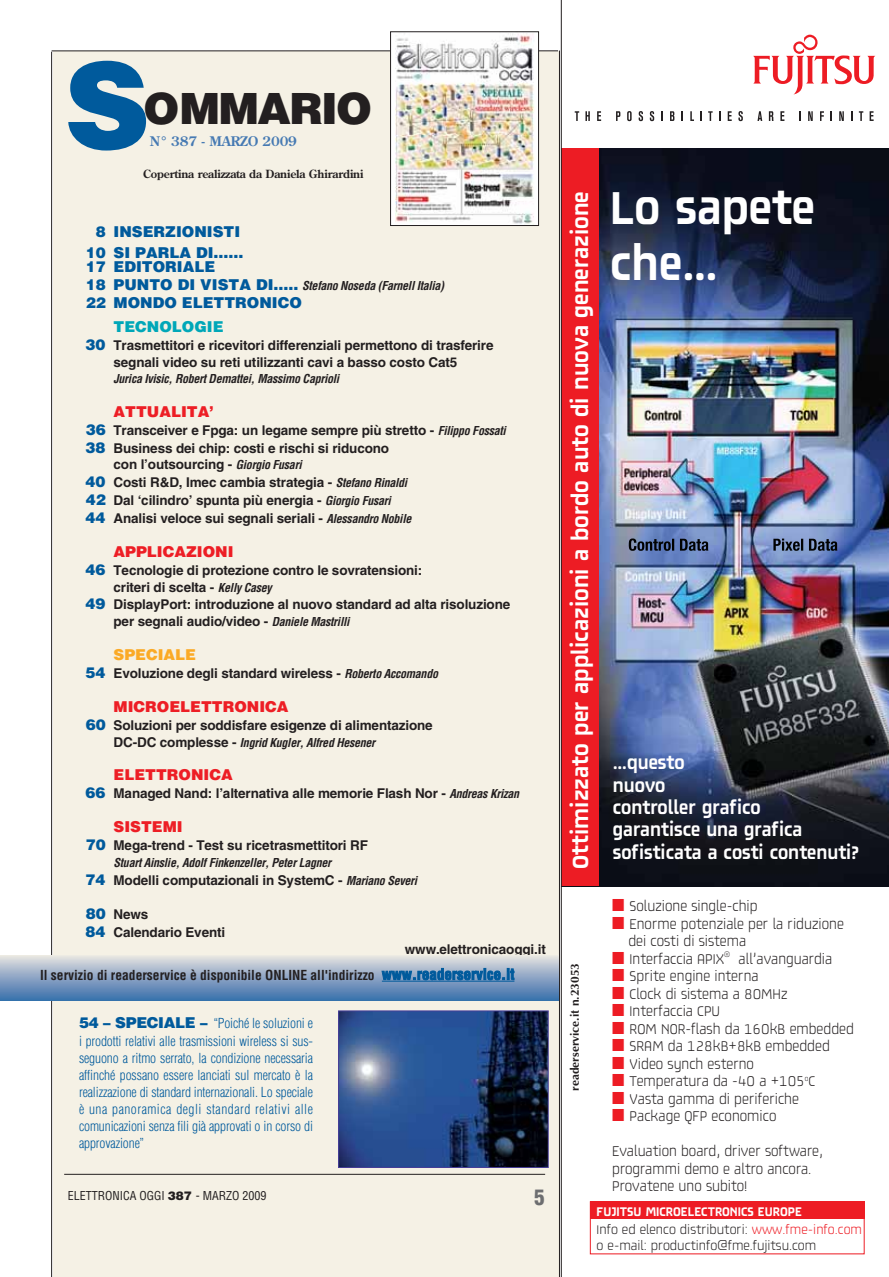
<style>
.page{position:relative;width:889px;height:1277px;background:#fff}
.page>*{position:absolute;margin:0;border:0;box-sizing:border-box;transform-origin:0 0}
.t1{font:900 118.5px "Helvetica LT";color:#005a9c}
.t2{font:600 46.95px/56.2px "AF Generation Za Z";color:#fff}
.t3{font:900 43.05px "Helvetica LT";letter-spacing:-.04em;color:#231f20}
.t4{font:600 22.2px "AF Generation Za Z";color:#fff}
.t5{font:900 condensed 21px "Helvetica LT";color:#6d6e70}
.t6{font:600 18.6px/22.4px "AF Generation Za Z";color:#fff}
.t7{font:900 15px/21px "Helvetica LT";color:#005a9c;text-align:center}
.t8{font:900 15px "Helvetica LT";color:#ed1e25}
.t9{font:900 15px "Helvetica LT";color:#fbaa26}
.t10{font:300 14.25px/17.5px "AF Generation Za Z";color:#231f20;scale:.93 1}
.t11{font:700 13.5px/17px "Helvetica LT";letter-spacing:-.01em;color:#231f20}
.t12{font:300 condensed 13.5px/17.1px "Helvetica LT";letter-spacing:-.01em;color:#005a9c;text-align:justify}
.t13{font:700 condensed 13.5px "Helvetica LT";color:#231f20}
.t14{font:700 13.2px "Century Old Style LT";letter-spacing:-.015em;color:#467ab3}
.t15{font:600 12.75px/17.5px "AF Generation Za Z";color:#fff}
.t16{font:300 12.75px "AF Generation Za Z";color:#231f20}
.t17{font:italic 700 condensed 12px "Helvetica LT";letter-spacing:-.025em;color:#231f20}
.t18{font:condensed 12px "Helvetica LT";color:#231f20}
.t19{font:700 11.7px "Optima LT";color:#231f20}
.t20{font:700 11.25px "Century Old Style LT";letter-spacing:-.015em;color:#231f20}
.s1{font-weight:900;font-style:normal;font-stretch:normal;font-size:15px;color:#005a9c}
.s2{color:#00a7b8}
.s3{font-weight:900;font-size:15px;color:#005a9c}
.s4{font-style:italic;font-stretch:condensed;font-size:12px}
.s5{font-style:normal;font-stretch:normal;font-size:13.5px}
.s6{font-size:15px;color:#005a9c}
.s7{font-weight:900;font-stretch:normal;font-size:15px}
.s8{font-weight:900;font-stretch:normal}
.s9{color:#ed1c24}
.s10{font-weight:300;color:#231f20}
.s11{font-weight:300;color:#ed1c24}
</style>
<div class="page">
<div style="left:53px;top:51px;width:506px;height:1226px;background:#f5f1e5"></div>
<hr style="left:51px;top:52px;width:1px;height:1225px;background:#231f20">
<hr style="left:52px;top:51px;width:506px;height:1px;background:#231f20">
<div style="left:390px;top:32px;width:148px;height:194px;background:#fff"></div>
<img style="left:395px;top:34px;width:139px;height:190px">
<div style="left:390px;top:32px;width:148px;height:194px;border:1px solid #231f20"></div>
<hr style="left:559px;top:51px;width:1px;height:1226px;background:#231f20">
<hr style="left:64px;top:1174px;width:481px;height:1px;background:#231f20">
<img style="left:340px;top:1012px;width:206px;height:154px">
<div style="left:338px;top:1010px;width:210px;height:158px;border:1px solid #473e98"></div>
<img style="left:561px;top:0;width:327px;height:1277px">
<div style="left:0;top:955px;width:558px;height:45px;background:linear-gradient(to bottom,#e6e2e0,#396eab)"></div>
<hr style="left:382px;top:981px;width:132px;height:1px;background:#005a9c">
<p class="t1" style="left:64px;top:63px;width:87px">S</p>
<p class="t3" style="left:144px;top:93px;width:230px">OMMARIO</p>
<p class="t14" style="left:150px;top:134px;width:148px">N° 387 - MARZO 2009</p>
<p class="t20" style="left:143px;top:167px;width:222px">Copertina realizzata da Daniela Ghirardini</p>
<p class="t7" style="left:86px;top:223px;width:159px">8 INSERZIONISTI<br>10 SI PARLA DI……</p>
<p class="t7" style="left:86px;top:258px;width:131px">17 EDITORIALE</p>
<p class="t17" style="left:86px;top:280px;width:360px"><span class="s1">18 PUNTO DI VISTA DI…..</span> Stefano Noseda (Farnell Italia)</p>
<p class="t7" style="left:113px;top:292px;width:190px;line-height:24.2px;text-align:left;text-indent:-28px">22 MONDO ELETTRONICO<br><span class="s2">TECNOLOGIE</span></p>
<p class="t11" style="left:113px;top:338px;width:381px;text-indent:-28px"><span class="s3">30</span> Trasmettitori e ricevitori differenziali permettono di trasferire segnali video su reti utilizzanti cavi a basso costo Cat5</p>
<p class="t17" style="left:113px;top:373px;width:227px">Jurica Ivisic, Robert Demattei, Massimo Caprioli</p>
<p class="t8" style="left:113px;top:406px;width:102px">ATTUALITA’</p>
<p class="t11" style="left:86px;top:423px;width:421px"><span class="s3">36</span> Transceiver e Fpga: un legame sempre più stretto - <span class="s4">Filippo Fossati</span></p>
<p class="t11" style="left:85px;top:441px;width:305px"><span class="s3">38</span> Business dei chip: costi e rischi si riducono</p>
<p class="t11" style="left:113px;top:458px;width:190px">con l’outsourcing - <span class="s4">Giorgio Fusari</span></p>
<p class="t11" style="left:85px;top:475px;width:323px"><span class="s3">40</span> Costi R&amp;D, Imec cambia strategia - <span class="s4">Stefano Rinaldi</span></p>
<p class="t11" style="left:86px;top:493px;width:307px"><span class="s3">42</span> Dal ‘cilindro’ spunta più energia - <span class="s4">Giorgio Fusari</span></p>
<p class="t11" style="left:85px;top:511px;width:327px"><span class="s3">44</span> Analisi veloce sui segnali seriali - <span class="s4">Alessandro Nobile</span></p>
<p class="t8" style="left:113px;top:546px;width:122px">APPLICAZIONI</p>
<p class="t11" style="left:85px;top:563px;width:338px"><span class="s3">46</span> Tecnologie di protezione contro le sovratensioni:</p>
<p class="t11" style="left:113px;top:580px;width:160px">criteri di scelta - <span class="s4">Kelly Casey</span></p>
<p class="t11" style="left:85px;top:597px;width:426px"><span class="s3">49</span> DisplayPort: introduzione al nuovo standard ad alta risoluzione</p>
<p class="t11" style="left:113px;top:614px;width:237px">per segnali audio/video - <span class="s4">Daniele Mastrilli</span></p>
<p class="t9" style="left:113px;top:649px;width:84px">SPECIALE</p>
<p class="t11" style="left:85px;top:666px;width:354px"><span class="s3">54</span> Evoluzione degli standard wireless - <span class="s4">Roberto Accomando</span></p>
<p class="t8" style="left:113px;top:701px;width:176px">MICROELETTRONICA</p>
<p class="t11" style="left:86px;top:718px;width:348px"><span class="s3">60</span> Soluzioni per soddisfare esigenze di alimentazione</p>
<p class="t17" style="left:113px;top:737px;width:263px"><span class="s5">DC-DC complesse -</span> Ingrid Kugler, Alfred Hesener</p>
<p class="t8" style="left:113px;top:769px;width:121px">ELETTRONICA</p>
<p class="t11" style="left:85px;top:786px;width:435px"><span class="s3">66</span> Managed Nand: l’alternativa alle memorie Flash Nor - <span class="s4">Andreas Krizan</span></p>
<p class="t8" style="left:113px;top:822px;width:71px">SISTEMI</p>
<p class="t11" style="left:86px;top:839px;width:284px"><span class="s3">70</span> Mega-trend - Test su ricetrasmettitori RF</p>
<p class="t17" style="left:113px;top:857px;width:219px">Stuart Ainslie, Adolf Finkenzeller, Peter Lagner</p>
<p class="t11" style="left:85px;top:873px;width:333px"><span class="s3">74</span> Modelli computazionali in SystemC - <span class="s4">Mariano Severi</span></p>
<p class="t11" style="left:85px;top:906px;width:141px;line-height:18px"><span class="s3">80</span> News<br><span class="s3">84</span> Calendario Eventi</p>
<p class="t11" style="left:405px;top:942px;width:142px">www.elettronicaoggi.it</p>
<p class="t13" style="left:40px;top:967px;width:476px">Il servizio di readerservice è disponibile ONLINE all'indirizzo <span class="s6">www.readerservice.it</span></p>
<p class="t12" style="left:79px;top:1016px;width:235px"><span class="s7">54 – SPECIALE –</span> “Poiché le soluzioni e i prodotti relativi alle trasmissioni wireless si sus&shy;seguono a ritmo serrato, la condizione necessaria affinché possano essere lanciati sul mercato è la realizzazione di standard internazionali. Lo speciale è una panoramica degli standard relativi alle comunicazioni senza fili già approvati o in corso di approvazione”</p>
<p class="t18" style="left:68px;top:1191px;width:200px">ELETTRONICA OGGI <span class="s8">387</span> - MARZO 2009</p>
<p class="t5" style="left:534px;top:1184px;width:12px">5</p>
<p class="t4" style="left:570px;top:869px;width:679px;rotate:-90deg">Ottimizzato per applicazioni a bordo auto di nuova generazione</p>
<p class="t19" style="left:568px;top:1091px;width:130px;rotate:-90deg">readerservice.it n.23053</p>
<p class="t2" style="left:610px;top:182px;width:206px">Lo sapete che…</p>
<p class="t6" style="left:613px;top:753px;width:248px">…questo<br>nuovo<br>controller grafico<br>garantisce una grafica sofisticata a costi contenuti?</p>
<p class="t10" style="left:612px;top:898px;width:158px"><span class="s9">■</span> Soluzione single-chip</p>
<p class="t10" style="left:628px;top:916px;width:233px;text-indent:-16px"><span class="s9">■</span> Enorme potenziale per la riduzione dei costi di sistema</p>
<p class="t10" style="left:612px;top:951px;width:238px"><span class="s9">■</span> Interfaccia APIX<sup>®</sup> all’avanguardia</p>
<p class="t10" style="left:612px;top:968px;width:159px"><span class="s9">■</span> Sprite engine interna</p>
<p class="t10" style="left:612px;top:986px;width:190px"><span class="s9">■</span> Clock di sistema a 80MHz</p>
<p class="t10" style="left:612px;top:1003px;width:118px"><span class="s9">■</span> Interfaccia CPU</p>
<p class="t10" style="left:612px;top:1021px;width:261px"><span class="s9">■</span> ROM NOR-flash da 160kB embedded</p>
<p class="t10" style="left:612px;top:1038px;width:236px"><span class="s9">■</span> SRAM da 128kB+8kB embedded</p>
<p class="t10" style="left:612px;top:1056px;width:154px"><span class="s9">■</span> Video synch esterno</p>
<p class="t10" style="left:612px;top:1073px;width:220px"><span class="s9">■</span> Temperatura da -40 a +105<sup>o</sup>C</p>
<p class="t10" style="left:612px;top:1091px;width:202px"><span class="s9">■</span> Vasta gamma di periferiche</p>
<p class="t10" style="left:612px;top:1108px;width:178px"><span class="s9">■</span> Package QFP economico</p>
<p class="t10" style="left:612px;top:1143px;width:228px">Evaluation board, driver software, programmi demo e altro ancora.<br>Provatene uno subito!</p>
<p class="t15" style="left:596px;top:1204px;width:267px">FUJITSU MICROELECTRONICS EUROPE<br><span class="s10">Info ed elenco distributori:</span> <span class="s11">www.fme-info.com</span></p>
<p class="t16" style="left:596px;top:1239px;width:221px">o e-mail: productinfo@fme.fujitsu.com</p>
</div>
